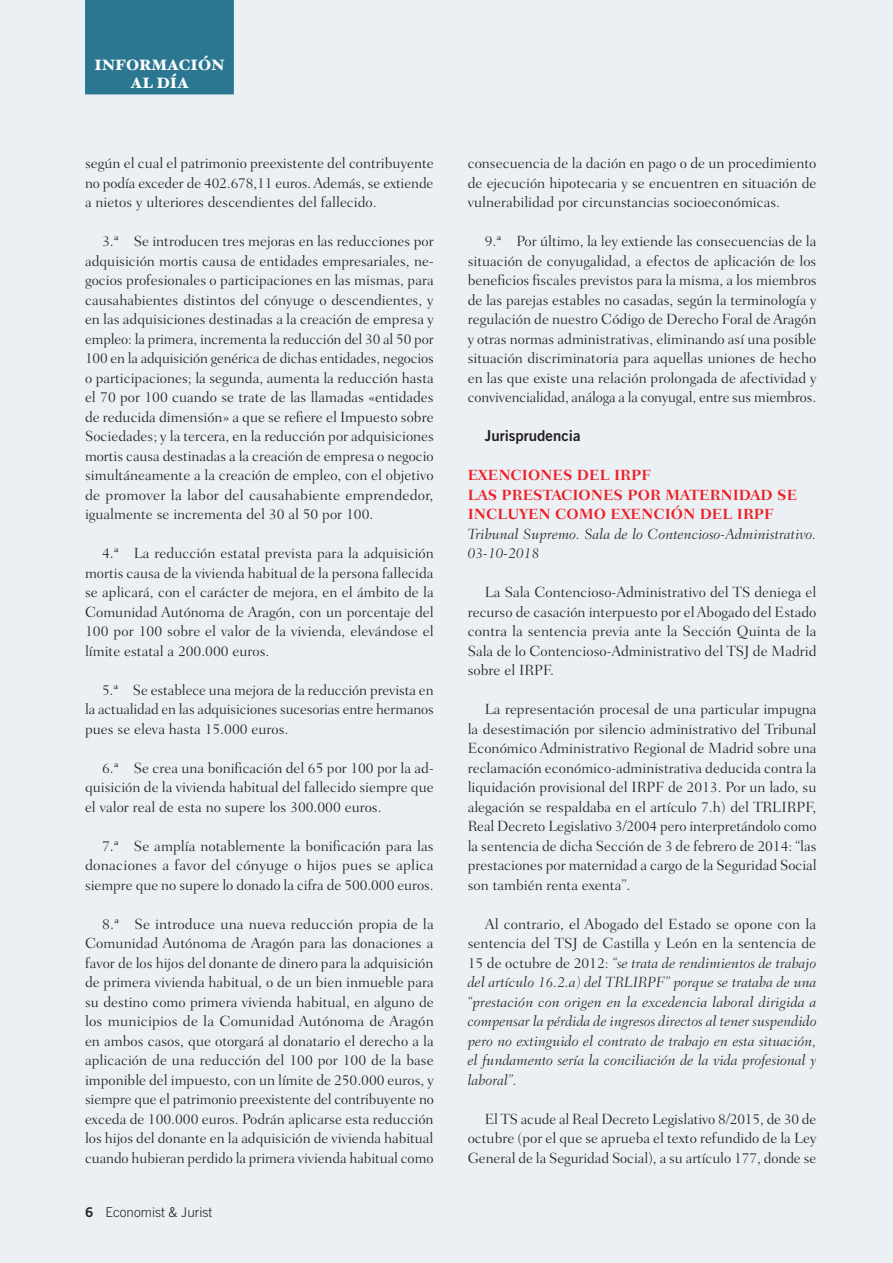
<style>
.page{position:relative;width:893px;height:1263px;background:#ebf0f4}
.page>*{position:absolute;margin:0;border:0;box-sizing:border-box;transform-origin:0 0}
.t1{font:300 15px/19.5px "Fairfield LT Std";color:#231f20;text-align:justify}
.t2{font:italic 300 15px/19.5px "Fairfield LT Std";color:#231f20}
.t3{font:700 15px/19.5px "Fairfield LT Std";color:#ee1d23}
.t4{font:900 15px/18px "Hoefler Text";color:#fff;text-align:center}
.t5{font:15px "Trade Gothic LT Std Bd 2";color:#231f20}
.t6{font:300 13.5px "Trade Gothic LT Std";color:#231f20}
.s1{font-family:"Trade Gothic LT Std Bd 2";font-weight:400}
.s2{font-style:normal}
</style>
<div class="page">
<div style="left:85px;top:0;width:149px;height:94px;background:#2b7792"></div>
<p class="t4" style="left:95px;top:56px;width:131px">INFORMACIÓN<br>AL DÍA</p>
<p class="t1" style="left:85px;top:154px;width:350px">según el cual el patrimonio preexistente del contribuyente no podía exceder de 402.678,11 euros. Además, se extiende a nietos y ulteriores descendientes del fallecido.</p>
<p class="t1" style="left:85px;top:232px;width:350px;text-indent:17px">3.ª Se introducen tres mejoras en las reducciones por adquisición mortis causa de entidades empresariales, ne&shy;gocios profesionales o participaciones en las mismas, para causahabientes distintos del cónyuge o descendientes, y en las adquisiciones destinadas a la creación de empresa y empleo: la primera, incrementa la reducción del 30 al 50 por 100 en la adquisición genérica de dichas entidades, negocios o participaciones; la segunda, aumenta la reducción hasta el 70 por 100 cuando se trate de las llamadas «entidades de reducida dimensión» a que se refiere el Impuesto sobre Sociedades; y la tercera, en la reducción por adquisiciones mortis causa destinadas a la creación de empresa o negocio simultáneamente a la creación de empleo, con el objetivo de promover la labor del causahabiente emprendedor, igualmente se incrementa del 30 al 50 por 100.</p>
<p class="t1" style="left:85px;top:544px;width:350px;text-indent:17px">4.ª La reducción estatal prevista para la adquisición mortis causa de la vivienda habitual de la persona fallecida se aplicará, con el carácter de mejora, en el ámbito de la Comunidad Autónoma de Aragón, con un porcentaje del 100 por 100 sobre el valor de la vivienda, elevándose el límite estatal a 200.000 euros.</p>
<p class="t1" style="left:85px;top:680px;width:350px;text-indent:17px">5.ª Se establece una mejora de la reducción prevista en la actualidad en las adquisiciones sucesorias entre hermanos pues se eleva hasta 15.000 euros.</p>
<p class="t1" style="left:85px;top:758px;width:350px;text-indent:17px">6.ª Se crea una bonificación del 65 por 100 por la ad&shy;quisición de la vivienda habitual del fallecido siempre que el valor real de esta no supere los 300.000 euros.</p>
<p class="t1" style="left:85px;top:836px;width:350px;text-indent:17px">7.ª Se amplía notablemente la bonificación para las donaciones a favor del cónyuge o hijos pues se aplica siempre que no supere lo donado la cifra de 500.000 euros.</p>
<p class="t1" style="left:85px;top:914px;width:350px;text-indent:17px">8.ª Se introduce una nueva reducción propia de la Comunidad Autónoma de Aragón para las donaciones a favor de los hijos del donante de dinero para la adquisición de primera vivienda habitual, o de un bien inmueble para su destino como primera vivienda habitual, en alguno de los municipios de la Comunidad Autónoma de Aragón en ambos casos, que otorgará al donatario el derecho a la aplicación de una reducción del 100 por 100 de la base imponible del impuesto, con un límite de 250.000 euros, y siempre que el patrimonio preexistente del contribuyente no exceda de 100.000 euros. Podrán aplicarse esta reducción los hijos del donante en la adquisición de vivienda habitual cuando hubieran perdido la primera vivienda habitual como</p>
<p class="t6" style="left:85px;top:1204px;width:129px"><span class="s1">6</span> Economist &amp; Jurist</p>
<p class="t1" style="left:468px;top:154px;width:350px">consecuencia de la dación en pago o de un procedimiento de ejecución hipotecaria y se encuentren en situación de vulnerabilidad por circunstancias socioeconómicas.</p>
<p class="t1" style="left:468px;top:232px;width:350px;text-indent:17px">9.ª Por último, la ley extiende las consecuencias de la situación de conyugalidad, a efectos de aplicación de los beneficios fiscales previstos para la misma, a los miembros de las parejas estables no casadas, según la terminología y regulación de nuestro Código de Derecho Foral de Aragón y otras normas administrativas, eliminando así una posible situación discriminatoria para aquellas uniones de hecho en las que existe una relación prolongada de afectividad y convivencialidad, análoga a la conyugal, entre sus miembros.</p>
<p class="t5" style="left:485px;top:427px;width:97px">Jurisprudencia</p>
<p class="t3" style="left:468px;top:466px;width:331px">EXENCIONES DEL IRPF<br>LAS PRESTACIONES POR MATERNIDAD SE<br>INCLUYEN COMO EXENCIÓN DEL IRPF</p>
<p class="t2" style="left:468px;top:524px;width:350px">Tribunal Supremo. Sala de lo Contencioso-Administrativo.<br>03-10-2018</p>
<p class="t1" style="left:468px;top:583px;width:350px;text-indent:17px">La Sala Contencioso-Administrativo del TS deniega el recurso de casación interpuesto por el Abogado del Estado contra la sentencia previa ante la Sección Quinta de la Sala de lo Contencioso-Administrativo del TSJ de Madrid sobre el IRPF.</p>
<p class="t1" style="left:468px;top:700px;width:350px;text-indent:17px">La representación procesal de una particular impugna la desestimación por silencio administrativo del Tribunal Económico Administrativo Regional de Madrid sobre una reclamación económico-administrativa deducida contra la liquidación provisional del IRPF de 2013. Por un lado, su alegación se respaldaba en el artículo 7.h) del TRLIRPF, Real Decreto Legislativo 3/2004 pero interpretándolo como la sentencia de dicha Sección de 3 de febrero de 2014: “las prestaciones por maternidad a cargo de la Seguridad Social son también renta exenta”.</p>
<p class="t2" style="left:468px;top:914px;width:350px;text-align:justify;text-indent:17px"><span class="s2">Al contrario, el Abogado del Estado se opone con la sentencia del TSJ de Castilla y León en la sentencia de 15 de octubre de 2012:</span> “se trata de rendimientos de trabajo del artículo 16.2.a) del TRLIRPF” porque se trataba de una “prestación con origen en la excedencia laboral dirigida a compensar la pérdida de ingresos directos al tener suspendido pero no extinguido el contrato de trabajo en esta situación, el fundamento sería la conciliación de la vida profesional y laboral”.</p>
<p class="t1" style="left:468px;top:1109px;width:350px;text-indent:17px">El TS acude al Real Decreto Legislativo 8/2015, de 30 de octubre (por el que se aprueba el texto refundido de la Ley General de la Seguridad Social), a su artículo 177, donde se</p>
</div>
